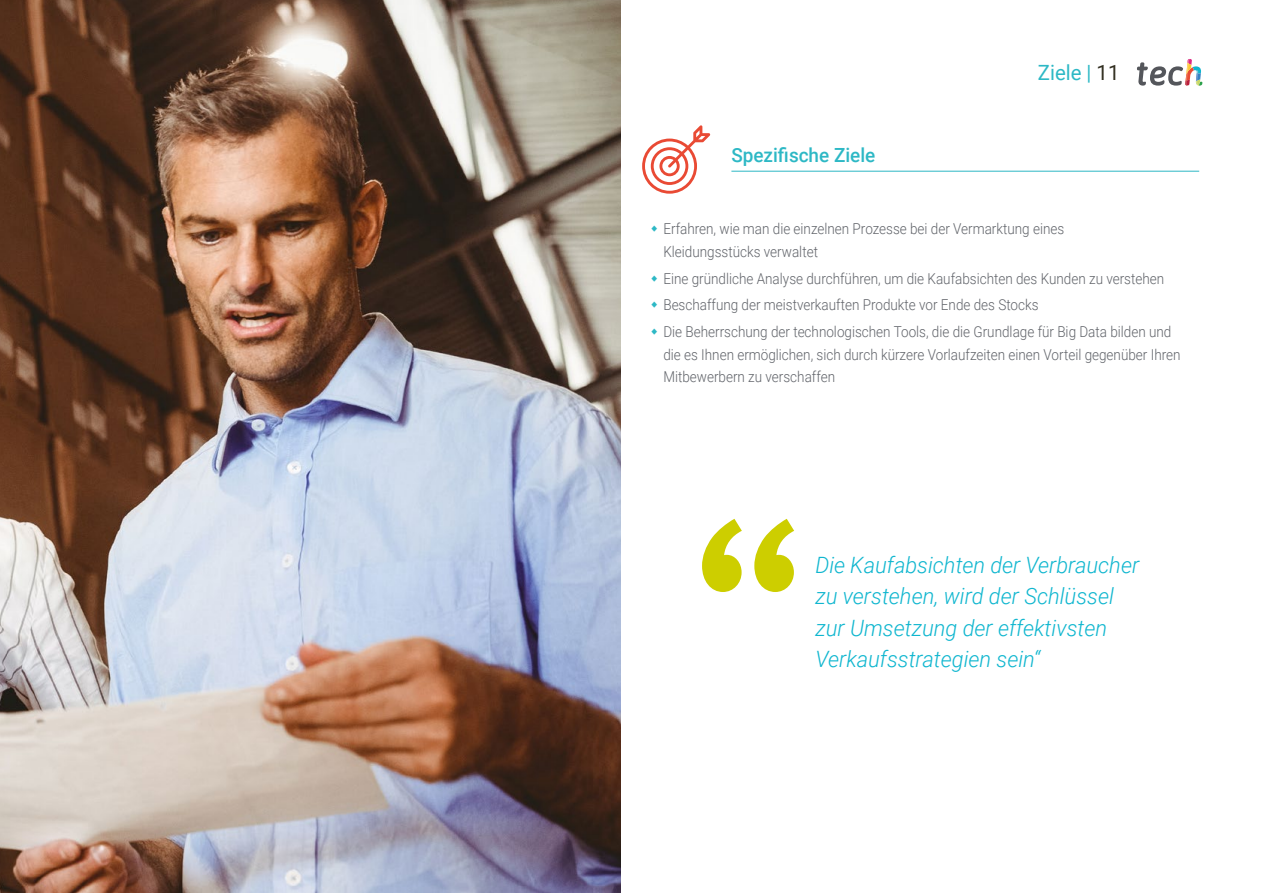
<style>
.page{position:relative;width:1263px;height:893px;background:#fff}
.page>*{position:absolute;margin:0;border:0;box-sizing:border-box;transform-origin:0 0}
.t1{font:italic 300 22.5px/31.5px "Roboto";color:#0fb6cf}
.t2{font:21px "Roboto";color:#2db8c5}
.t3{font:500 19.5px "Roboto";color:#2db8c5}
.t4{font:300 15px/22.5px "Roboto";color:#61646a;scale:.9 1}
.s1{color:#312e20}
</style>
<div class="page">
<img style="left:0;top:0;width:621px;height:893px">
<svg style="left:702px;top:519px;width:92px;height:73px"></svg>
<hr style="left:731px;top:171px;width:468px;height:1px;background:#2db8c5">
<svg style="left:642px;top:125px;width:68px;height:69px"></svg>
<svg style="left:1137px;top:59px;width:65px;height:27px"></svg>
<h3 class="t3" style="left:731px;top:142px;width:145px">Spezifische Ziele</h3>
<h2 class="t2" style="left:1038px;top:57px;width:83px">Ziele | <span class="s1">11</span></h2>
<p class="t4" style="left:663px;top:217px;width:447px">Erfahren, wie man die einzelnen Prozesse bei der Vermarktung eines<br>Kleidungsstücks verwaltet</p>
<p class="t4" style="left:663px;top:264px;width:566px;line-height:26.7px">Eine gründliche Analyse durchführen, um die Kaufabsichten des Kunden zu verstehen<br>Beschaffung der meistverkauften Produkte vor Ende des Stocks<br>Die Beherrschung der technologischen Tools, die die Grundlage für Big Data bilden und</p>
<p class="t4" style="left:663px;top:343px;width:576px">die es Ihnen ermöglichen, sich durch kürzere Vorlaufzeiten einen Vorteil gegenüber Ihren<br>Mitbewerbern zu verschaffen</p>
<h1 class="t1" style="left:815px;top:548px;width:325px">Die Kaufabsichten der Verbraucher zu verstehen, wird der Schlüssel zur Umsetzung der effektivsten<br>Verkaufsstrategien sein“</h1>
</div>
